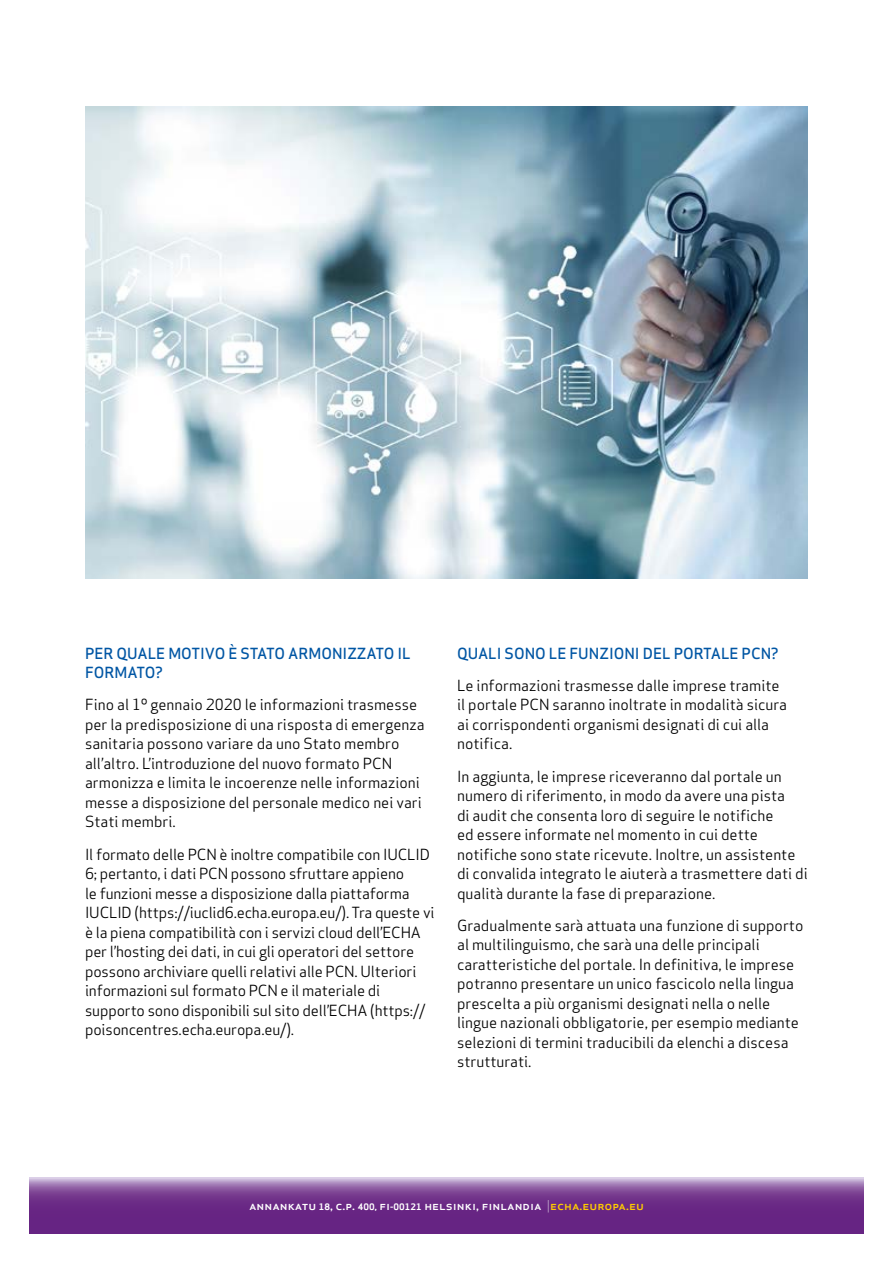
<style>
.page{position:relative;width:893px;height:1263px;background:#fff}
.page>*{position:absolute;margin:0;border:0;box-sizing:border-box;transform-origin:0 0}
.t1{font:15px/19.5px "Apex Sans";color:#000}
.t2{font:500 15px/19.5px "Apex Sans";color:#0056a4}
.t3{font:500 12.15px "Apex Sans";color:#fff;scale:1.08 1}
.s1{font-weight:700;font-size:8.7px}
.s2{font-weight:700;font-size:8.25px}
.s3{font-weight:300}
.s4{color:#fc0}
</style>
<div class="page">
<svg style="left:30px;top:1178px;width:833px;height:55px;background:#793f92"></svg>
<img style="left:85px;top:106px;width:723px;height:472px">
<p class="t2" style="left:85px;top:641px;width:327px">PER QUALE MOTIVO È STATO ARMONIZZATO IL<br>FORMATO?</p>
<p class="t1" style="left:85px;top:694px;width:341px">Fino al 1º gennaio 2020 le informazioni trasmesse per la predisposizione di una risposta di emergenza sanitaria possono variare da uno Stato membro all’altro. L’introduzione del nuovo formato PCN armonizza e limita le incoerenze nelle informazioni messe a disposizione del personale medico nei vari Stati membri.</p>
<p class="t1" style="left:85px;top:843px;width:351px">Il formato delle PCN è inoltre compatibile con IUCLID 6; pertanto, i dati PCN possono sfruttare appieno<br>le funzioni messe a disposizione dalla piattaforma IUCLID (https://iuclid6.echa.europa.eu/). Tra queste vi è la piena compatibilità con i servizi cloud dell’ECHA per l’hosting dei dati, in cui gli operatori del settore possono archiviare quelli relativi alle PCN. Ulteriori informazioni sul formato PCN e il materiale di supporto sono disponibili sul sito dell’ECHA (https:// poisoncentres.echa.europa.eu/).</p>
<p class="t2" style="left:457px;top:641px;width:323px">QUALI SONO LE FUNZIONI DEL PORTALE PCN?</p>
<p class="t1" style="left:457px;top:674px;width:331px">Le informazioni trasmesse dalle imprese tramite il portale PCN saranno inoltrate in modalità sicura ai corrispondenti organismi designati di cui alla notifica.</p>
<p class="t1" style="left:457px;top:765px;width:352px">In aggiunta, le imprese riceveranno dal portale un numero di riferimento, in modo da avere una pista<br>di audit che consenta loro di seguire le notifiche<br>ed essere informate nel momento in cui dette notifiche sono state ricevute. Inoltre, un assistente di convalida integrato le aiuterà a trasmettere dati di qualità durante la fase di preparazione.</p>
<p class="t1" style="left:457px;top:914px;width:348px">Gradualmente sarà attuata una funzione di supporto al multilinguismo, che sarà una delle principali caratteristiche del portale. In definitiva, le imprese potranno presentare un unico fascicolo nella lingua prescelta a più organismi designati nella o nelle lingue nazionali obbligatorie, per esempio mediante selezioni di termini traducibili da elenchi a discesa strutturati.</p>
<p class="t3" style="left:249px;top:1195px;width:367px">annankatu <span class="s1">18</span>, c.p. <span class="s1">400,</span> fi<span class="s2">-</span><span class="s1">00121</span> helsinki, finlandia <span class="s3">|</span><span class="s4">echa.europa.eu</span></p>
</div>
